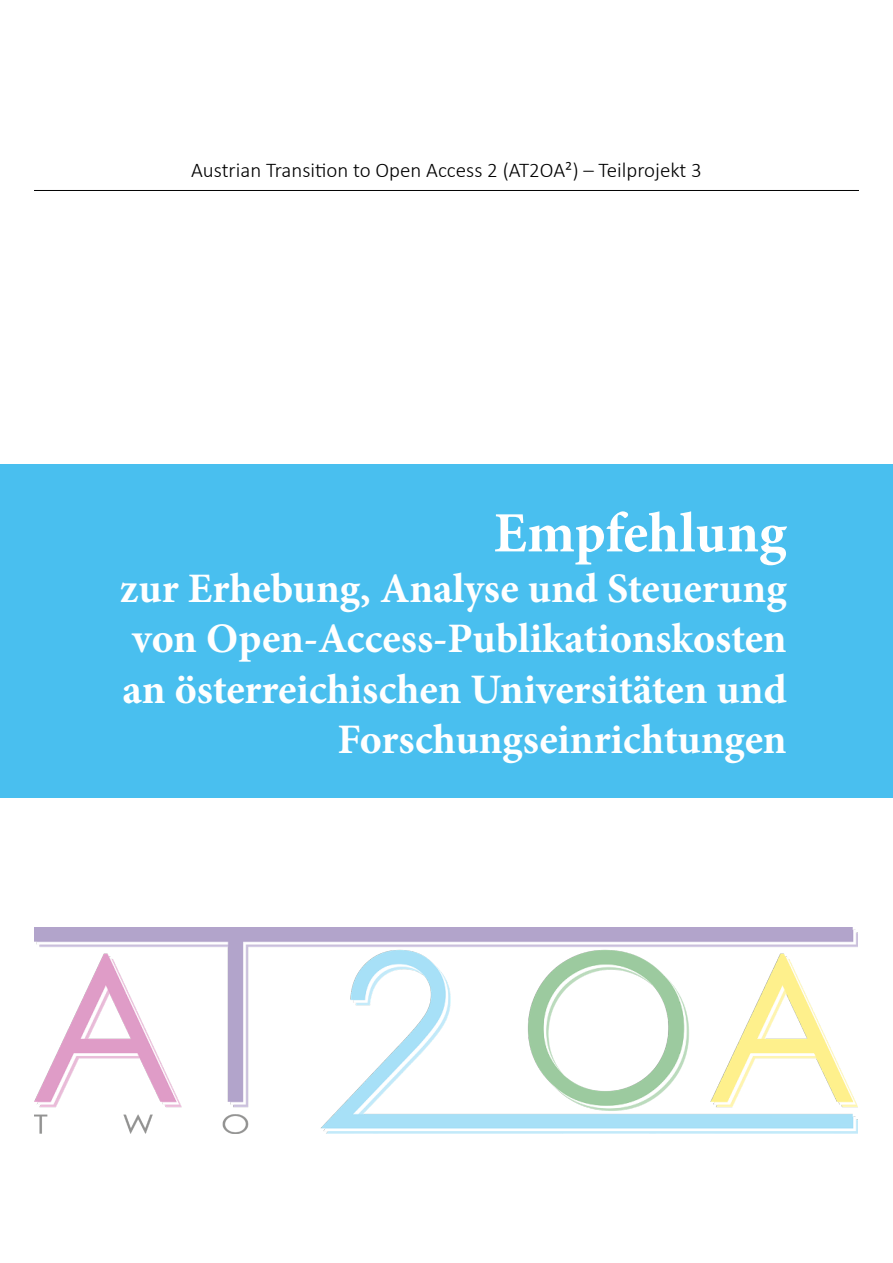
<style>
.page{position:relative;width:893px;height:1263px;background:#fff}
.page>*{position:absolute;margin:0;border:0;box-sizing:border-box;transform-origin:0 0}
.t1{font:700 57px "Minion Pro";letter-spacing:-.005em;color:#fff}
.t2{font:700 42px/50.4px "Minion Pro";color:#fff;text-align:right}
.t3{font:300 21px "Calibri";color:#000}
</style>
<div class="page">
<img style="left:34px;top:927px;width:824px;height:206px">
<div style="left:0;top:465px;width:893px;height:333px;background:#49bfef"></div>
<hr style="left:34px;top:190px;width:825px;height:1px;background:#000">
<p class="t3" style="left:191px;top:157px;width:512px">Austrian Transition to Open Access 2 (AT2OA²) – Teilprojekt 3</p>
<h1 class="t1" style="left:494px;top:493px;width:295px">Empfehlung</h1>
<p class="t2" style="left:120px;top:563px;width:668px">zur Erhebung, Analyse und Steuerung von Open-Access-Publikationskosten an österreichischen Universitäten und Forschungseinrichtungen</p>
</div>
